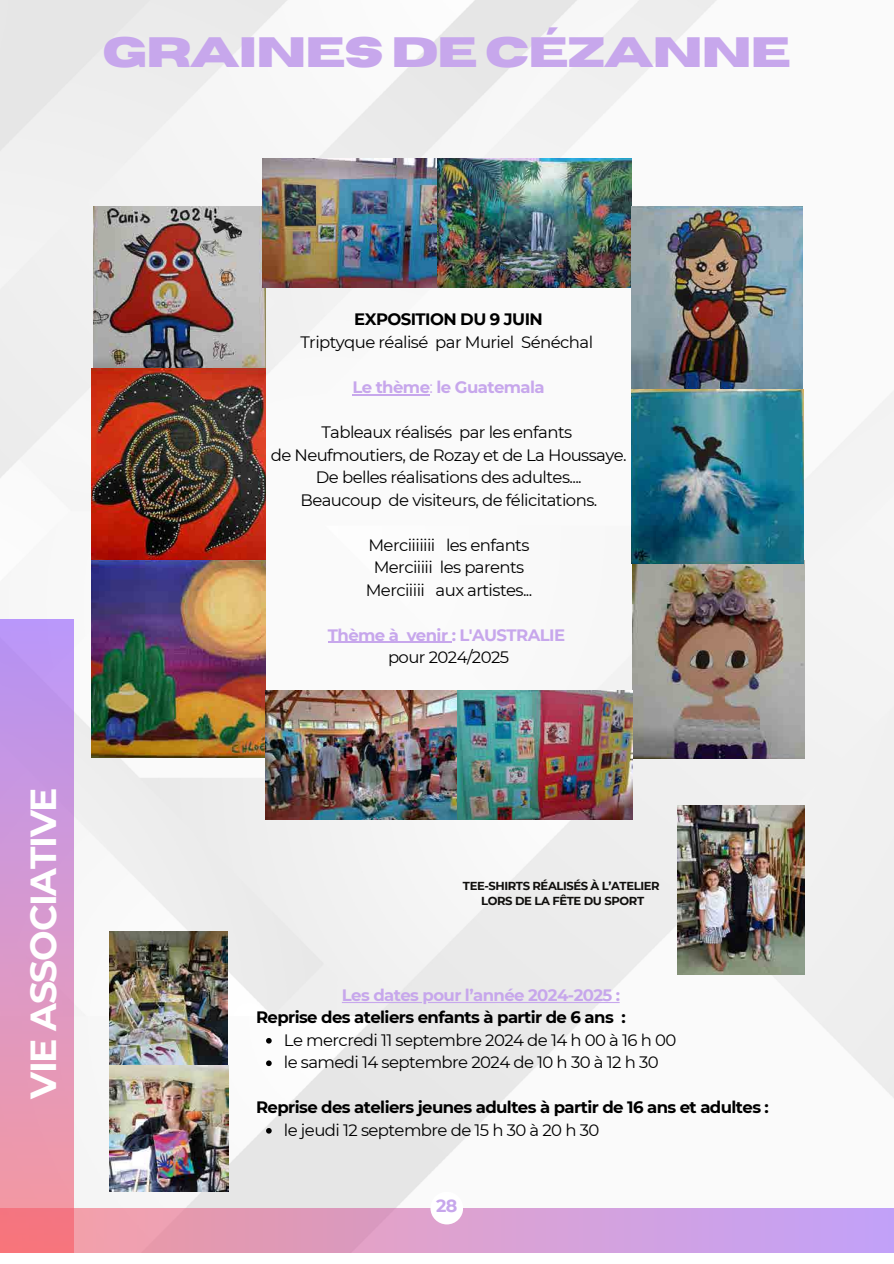
<style>
.page{position:relative;width:894px;height:1264px;background:#fff}
.page>*{position:absolute;margin:0;border:0;box-sizing:border-box;transform-origin:0 0}
.t1{font:700 42.3px "Horizon";letter-spacing:-.035em;color:#c7a7ec}
.t2{font:700 36.15px "Montserrat";letter-spacing:-.035em;color:#fff}
.t3{font:700 17.55px "Montserrat";color:#c7a7ec}
.t4{font:16.5px/22.5px "Montserrat";letter-spacing:-.035em;color:#000;text-align:center}
.t5{font:700 16.5px "Montserrat";letter-spacing:-.035em;color:#000}
.t6{font:700 16.5px "Montserrat";letter-spacing:-.035em;color:#c7a7ec}
.t7{font:700 11.55px/15.5px "Montserrat";letter-spacing:-.035em;color:#100f0d;text-align:center}
.s1{font-weight:400}
</style>
<div class="page">
<img style="left:0;top:0;width:893px;height:1207px">
<svg style="left:73px;top:1207px;width:820px;height:45px;background:#d9a0d0"></svg>
<div style="left:430px;top:1191px;width:33px;height:33px;background:#fff;border-radius:16px"></div>
<svg style="left:0;top:620px;width:73px;height:632px;background:#d795c8"></svg>
<img style="left:677px;top:805px;width:127px;height:169px">
<img style="left:263px;top:158px;width:368px;height:130px">
<img style="left:92px;top:207px;width:173px;height:550px">
<img style="left:631px;top:206px;width:172px;height:357px">
<img style="left:632px;top:560px;width:171px;height:198px">
<img style="left:265px;top:690px;width:192px;height:129px">
<img style="left:457px;top:690px;width:175px;height:129px">
<img style="left:110px;top:931px;width:118px;height:260px">
<hr style="left:352px;top:394px;width:77px;height:1px;background:#c7a7ec">
<hr style="left:328px;top:641px;width:70px;height:2px;background:#c7a7ec">
<svg style="left:398px;top:641px;width:8px;height:2px"></svg>
<hr style="left:406px;top:641px;width:45px;height:2px;background:#c7a7ec">
<hr style="left:428px;top:1001px;width:191px;height:2px;background:#c7a7ec">
<hr style="left:342px;top:1001px;width:80px;height:2px;background:#c7a7ec">
<svg style="left:266px;top:1037px;width:5px;height:6px"></svg>
<svg style="left:266px;top:1060px;width:5px;height:6px"></svg>
<svg style="left:266px;top:1127px;width:5px;height:6px"></svg>
<h1 class="t1" style="left:102px;top:26px;width:690px">GRAINES DE CÉZANNE</h1>
<h2 class="t2" style="left:17px;top:1099px;width:313px;rotate:-90deg">VIE ASSOCIATIVE</h2>
<p class="t5" style="left:354px;top:308px;width:190px">EXPOSITION DU 9 JUIN</p>
<p class="t4" style="left:300px;top:330px;width:294px">Triptyque réalisé par Muriel Sénéchal</p>
<p class="t6" style="left:352px;top:375px;width:194px">Le thème<span class="s1">:</span> le Guatemala</p>
<p class="t4" style="left:271px;top:420px;width:357px">Tableaux réalisés par les enfants<br>de Neufmoutiers, de Rozay et de La Houssaye.<br>De belles réalisations des adultes....<br>Beaucoup de visiteurs, de félicitations.</p>
<p class="t4" style="left:365px;top:533px;width:168px">Merciiiiiii les enfants<br>Merciiiii les parents<br>Merciiiii aux artistes...</p>
<p class="t6" style="left:328px;top:623px;width:238px">Thème à venir : L'AUSTRALIE</p>
<p class="t4" style="left:388px;top:645px;width:123px">pour 2024/2025</p>
<p class="t7" style="left:463px;top:877px;width:198px">TEE-SHIRTS RÉALISÉS À L’ATELIER<br>LORS DE LA FÊTE DU SPORT</p>
<p class="t6" style="left:342px;top:983px;width:280px">Les dates pour l’année 2024-2025 :</p>
<p class="t5" style="left:256px;top:1005px;width:371px">Reprise des ateliers enfants à partir de 6 ans :</p>
<p class="t4" style="left:284px;top:1028px;width:394px;text-align:left">Le mercredi 11 septembre 2024 de 14 h 00 à 16 h 00 le samedi 14 septembre 2024 de 10 h 30 à 12 h 30</p>
<p class="t5" style="left:256px;top:1095px;width:514px">Reprise des ateliers jeunes adultes à partir de 16 ans et adultes :</p>
<p class="t4" style="left:284px;top:1118px;width:317px">le jeudi 12 septembre de 15 h 30 à 20 h 30</p>
<p class="t3" style="left:436px;top:1193px;width:23px">28</p>
</div>
